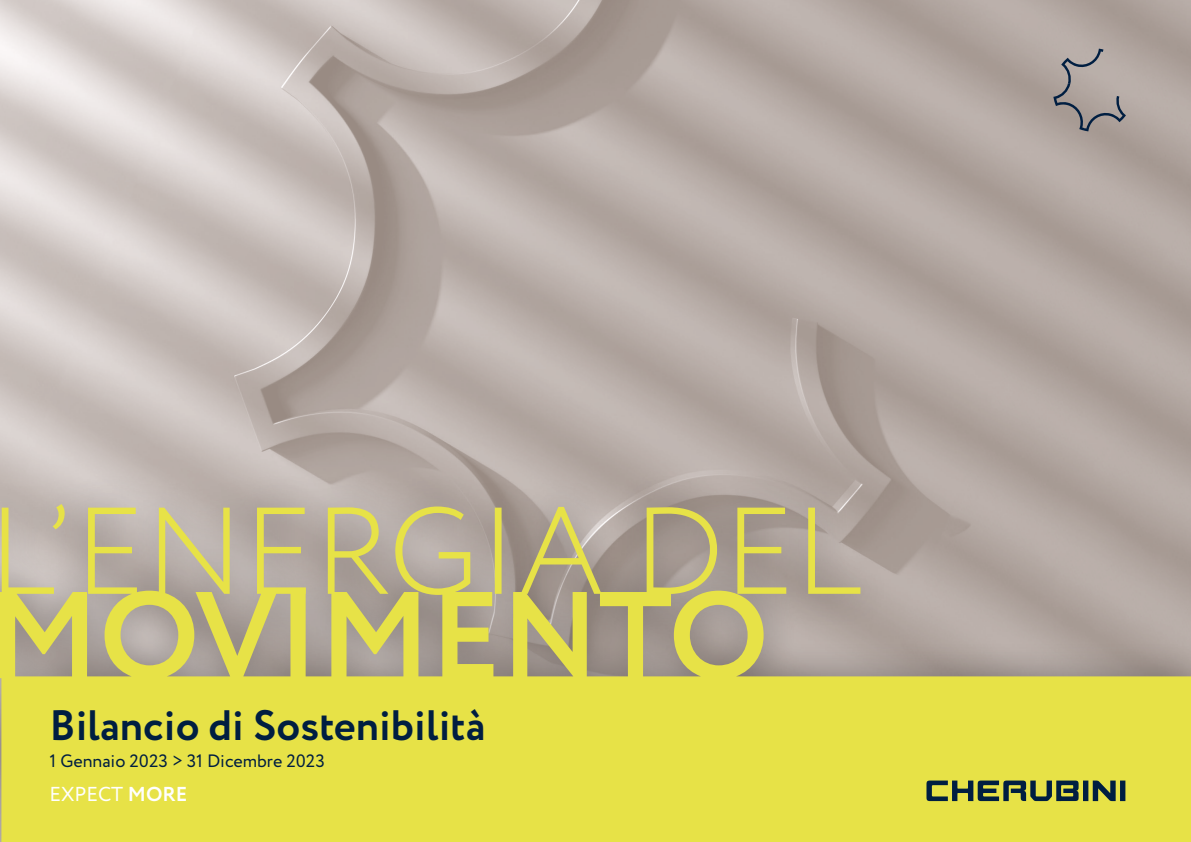
<style>
.page{position:relative;width:1191px;height:842px;background:#fff}
.page>*{position:absolute;margin:0;border:0;box-sizing:border-box;transform-origin:0 0}
.t1{font:700 42.5px "Circe";color:#001e41}
.t2{font:20.1px "Circe";color:#fff}
.t3{font:17.9px "Circe";color:#001e41}
.s1{font-weight:700}
</style>
<div class="page">
<img style="left:0;top:0;width:1191px;height:472px">
<div style="left:0;top:472px;width:1191px;height:370px;background:#231f20;opacity:.4"></div>
<svg style="left:0;top:504px;width:1191px;height:338px;fill:#e7e247"></svg>
<div style="left:1120px;top:780px;width:5px;height:21px;background:#001e41"></div>
<div style="left:1083px;top:780px;width:5px;height:21px;background:#001e41"></div>
<svg style="left:1092px;top:780px;width:23px;height:21px"></svg>
<svg style="left:926px;top:780px;width:152px;height:21px"></svg>
<svg style="left:1053px;top:49px;width:73px;height:82px"></svg>
<p class="t1" style="left:50px;top:697px;width:437px">Bilancio di Sostenibilità</p>
<p class="t3" style="left:50px;top:749px;width:277px">1 Gennaio 2023 &gt; 31 Dicembre 2023</p>
<p class="t2" style="left:50px;top:781px;width:139px">EXPECT <span class="s1">MORE</span></p>
</div>
